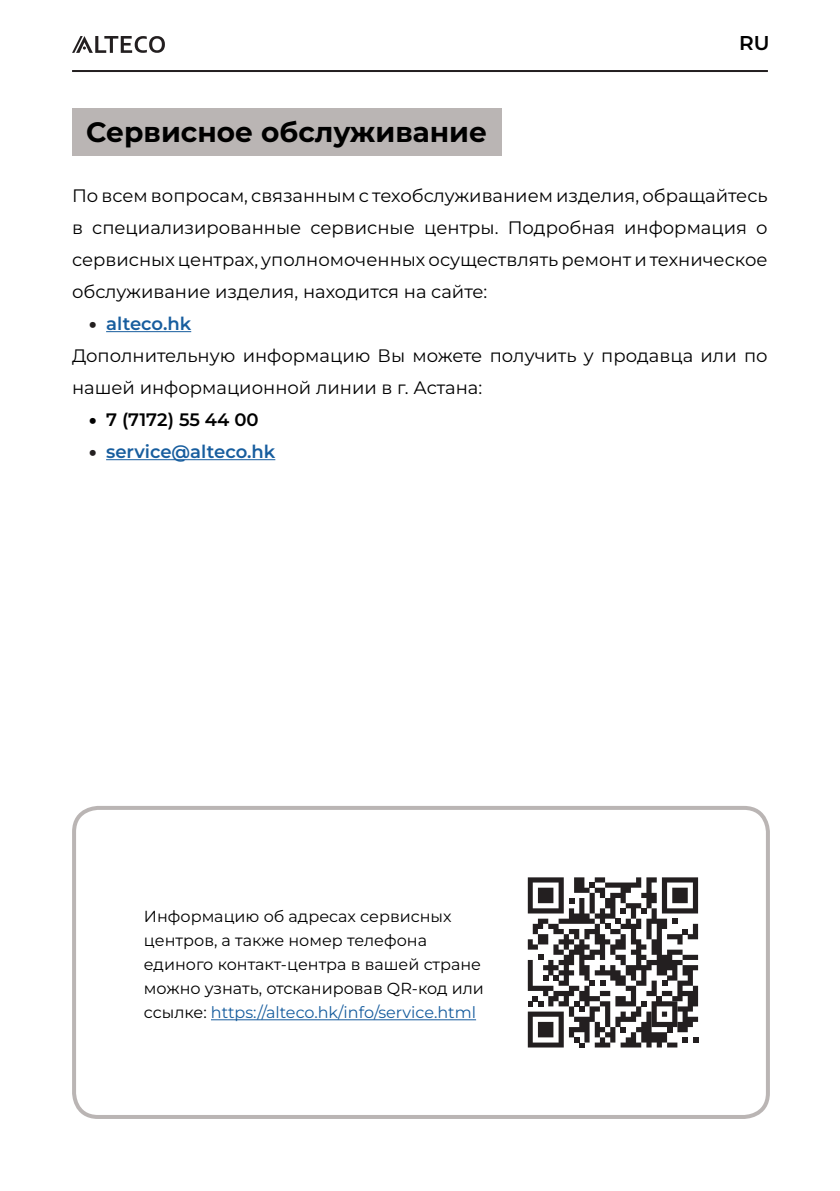
<style>
.page{position:relative;width:840px;height:1191px;background:#fff}
.page>*{position:absolute;margin:0;border:0;box-sizing:border-box;transform-origin:0 0}
.t1{font:700 28px "Montserrat";color:#000}
.t2{font:600 20px "Montserrat";color:#000}
.t3{font:18px/32px "Montserrat";color:#000;text-align:justify}
.t4{font:600 18px "Montserrat";color:#175d9e}
.t5{font:600 18px "Montserrat";color:#000}
.t6{font:16px/24px "Montserrat";color:#000}
.s1{font-weight:900;color:#231f20}
.s2{font-weight:600;color:#175d9e}
.s3{font-weight:900}
.s4{color:#175d9e}
</style>
<div class="page">
<hr style="left:106px;top:331px;width:85px;height:1px;background:#175d9e">
<hr style="left:106px;top:459px;width:169px;height:1px;background:#175d9e">
<div style="left:72px;top:108px;width:429px;height:48px;background:#bab5b4"></div>
<div style="left:72px;top:806px;width:697px;height:313px;border:4px solid #bab5b4;border-radius:24px"></div>
<hr style="left:211px;top:1019px;width:265px;height:1px;background:#175d9e">
<svg style="left:527px;top:877px;width:170px;height:170px"></svg>
<hr style="left:72px;top:70px;width:695px;height:2px;background:#231f20">
<svg style="left:72px;top:36px;width:93px;height:17px"></svg>
<h1 class="t1" style="left:86px;top:113px;width:402px">Сервисное обслуживание</h1>
<p class="t2" style="left:738px;top:30px;width:32px">RU</p>
<p class="t3" style="left:72px;top:179px;width:696px">По всем вопросам, связанным с техобслуживанием изделия, обращайтесь в специализированные сервисные центры. Подробная информация о сервисных центрах, уполномоченных осуществлять ремонт и техническое обслуживание изделия, находится на сайте:</p>
<p class="t3" style="left:72px;top:307px;width:696px;text-align:left;text-indent:17px"><span class="s1">•</span> <span class="s2">alteco.hk<br></span>Дополнительную информацию Вы можете получить у продавца или по нашей информационной линии в г. Астана:</p>
<p class="t5" style="left:89px;top:407px;width:171px"><span class="s3">•</span> 7 (7172) 55 44 00</p>
<p class="t4" style="left:89px;top:439px;width:188px"><span class="s1">•</span> service@alteco.hk</p>
<p class="t6" style="left:144px;top:904px;width:341px">Информацию об адресах сервисных центров, а также номер телефона единого контакт-центра в вашей стране можно узнать, отсканировав QR-код или ссылке: <span class="s4">https://alteco.hk/info/service.html</span></p>
</div>
